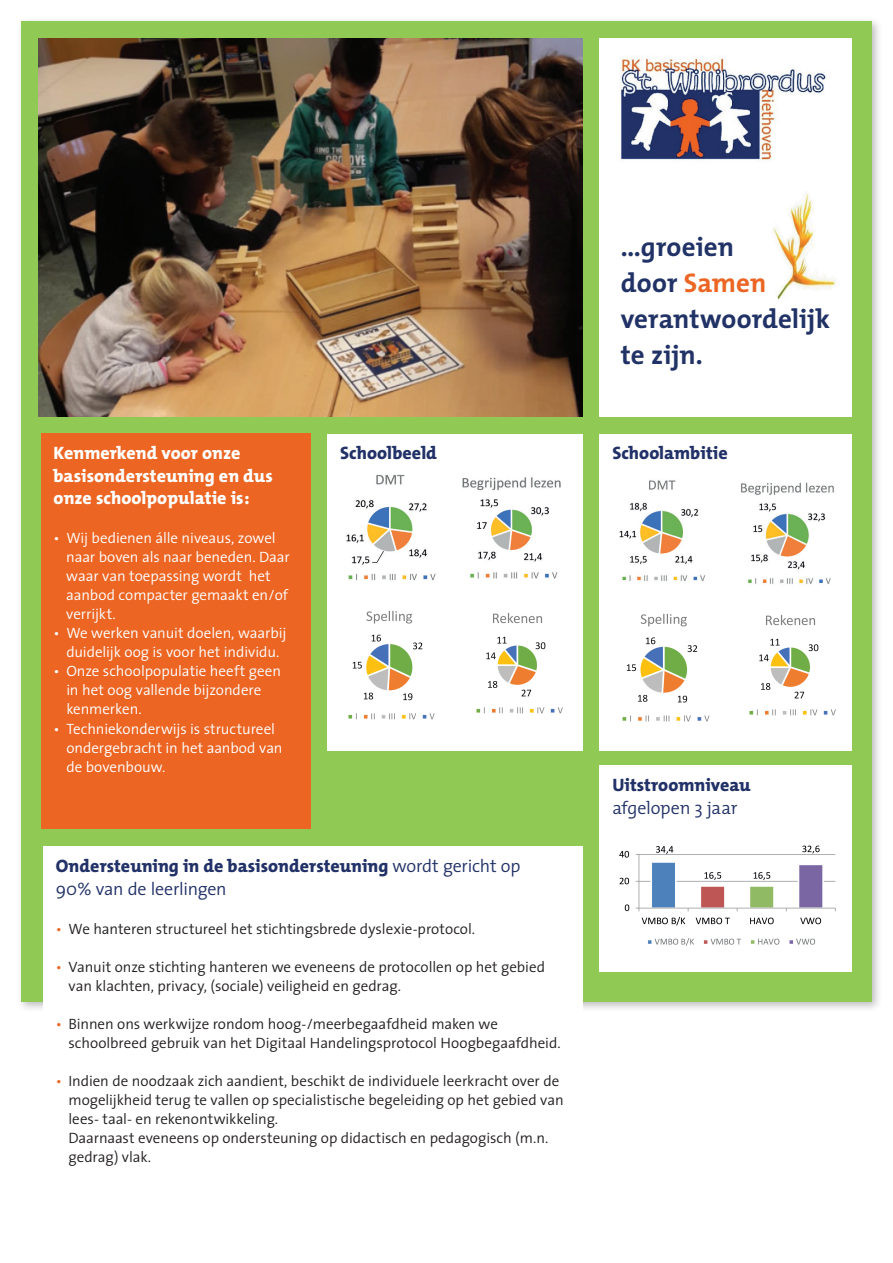
<style>
.page{position:relative;width:893px;height:1263px;background:#fff}
.page>*{position:absolute;margin:0;border:0;box-sizing:border-box;transform-origin:0 0}
.t1{font:700 27px/36px "The Mix";color:#213266}
.t2{font:800 18px "The Mix";color:#223268}
.t3{font:800 18px/22.5px "The Mix";color:#fff}
.t4{font:300 18px "The Sans";letter-spacing:-.015em;color:#223268}
.t5{font:300 18px "The Mix";letter-spacing:-.01em;color:#223268}
.t6{font:300 15px/19px "The Sans";letter-spacing:-.005em;color:#231f20}
.t7{font:300 15px/19px "The Sans";letter-spacing:-.005em;color:#fff}
.s1{color:#ec6523}
.s2{font-family:"The Sans";font-weight:300}
</style>
<div class="page">
<div style="left:16px;top:16px;width:867px;height:996px;background:#231f20;opacity:.3"></div>
<div style="left:21px;top:21px;width:851px;height:980px;background:#91c955"></div>
<div style="left:600px;top:765px;width:252px;height:207px;background:#fff"></div>
<div style="left:600px;top:38px;width:252px;height:379px;background:#fff"></div>
<img style="left:38px;top:38px;width:545px;height:379px">
<img style="left:620px;top:58px;width:206px;height:104px">
<div style="left:41px;top:434px;width:269px;height:395px;background:#ec6523"></div>
<div style="left:327px;top:434px;width:256px;height:316px;background:#fff"></div>
<div style="left:600px;top:434px;width:252px;height:316px;background:#fff"></div>
<img style="left:346px;top:474px;width:215px;height:107px">
<img style="left:619px;top:480px;width:215px;height:104px">
<img style="left:773px;top:191px;width:63px;height:109px">
<img style="left:619px;top:845px;width:217px;height:101px">
<div style="left:43px;top:846px;width:540px;height:379px;background:#fff"></div>
<img style="left:749px;top:615px;width:87px;height:101px">
<img style="left:622px;top:613px;width:88px;height:109px">
<img style="left:476px;top:613px;width:87px;height:101px">
<img style="left:348px;top:610px;width:87px;height:110px">
<p class="t3" style="left:54px;top:442px;width:221px">Kenmerkend voor onze basisondersteuning en dus onze schoolpopulatie is:</p>
<p class="t7" style="left:66px;top:528px;width:225px;text-indent:-13px">• Wij bedienen álle niveaus, zowel naar boven als naar beneden. Daar waar van toepassing wordt het aanbod compacter gemaakt en/of verrijkt.</p>
<p class="t7" style="left:54px;top:623px;width:234px;text-align:center">• We werken vanuit doelen, waarbij duidelijk oog is voor het individu.</p>
<p class="t7" style="left:66px;top:661px;width:216px;text-indent:-13px">• Onze schoolpopulatie heeft geen in het oog vallende bijzondere kenmerken.</p>
<p class="t7" style="left:66px;top:718px;width:218px;text-indent:-13px">• Techniekonderwijs is structureel ondergebracht in het aanbod van de bovenbouw.</p>
<h1 class="t1" style="left:621px;top:228px;width:211px">…groeien<br>door <span class="s1">Samen </span>verantwoordelijk te zijn.</h1>
<p class="t2" style="left:340px;top:438px;width:98px">Schoolbeeld</p>
<p class="t2" style="left:612px;top:438px;width:117px">Schoolambitie</p>
<p class="t2" style="left:612px;top:770px;width:140px">Uitstroomniveau</p>
<p class="t5" style="left:612px;top:793px;width:127px">afgelopen 3 jaar</p>
<p class="t2" style="left:56px;top:851px;width:466px">Ondersteuning in de basisondersteuning <span class="s2">wordt gericht op</span></p>
<p class="t4" style="left:56px;top:874px;width:172px">90% van de leerlingen</p>
<p class="t6" style="left:56px;top:918px;width:421px"><span class="s1">•</span> We hanteren structureel het stichtingsbrede dyslexie-protocol.</p>
<p class="t6" style="left:68px;top:956px;width:478px;text-indent:-13px"><span class="s1">•</span> Vanuit onze stichting hanteren we eveneens de protocollen op het gebied van klachten, privacy, (sociale) veiligheid en gedrag.</p>
<p class="t6" style="left:68px;top:1014px;width:494px;text-indent:-13px"><span class="s1">•</span> Binnen ons werkwijze rondom hoog-/meerbegaafdheid maken we schoolbreed gebruik van het Digitaal Handelingsprotocol Hoogbegaafdheid.</p>
<p class="t6" style="left:68px;top:1071px;width:497px;text-indent:-13px"><span class="s1">•</span> Indien de noodzaak zich aandient, beschikt de individuele leerkracht over de mogelijkheid terug te vallen op specialistische begeleiding op het gebied van lees- taal- en rekenontwikkeling.<br>Daarnaast eveneens op ondersteuning op didactisch en pedagogisch (m.n. gedrag) vlak.</p>
</div>
